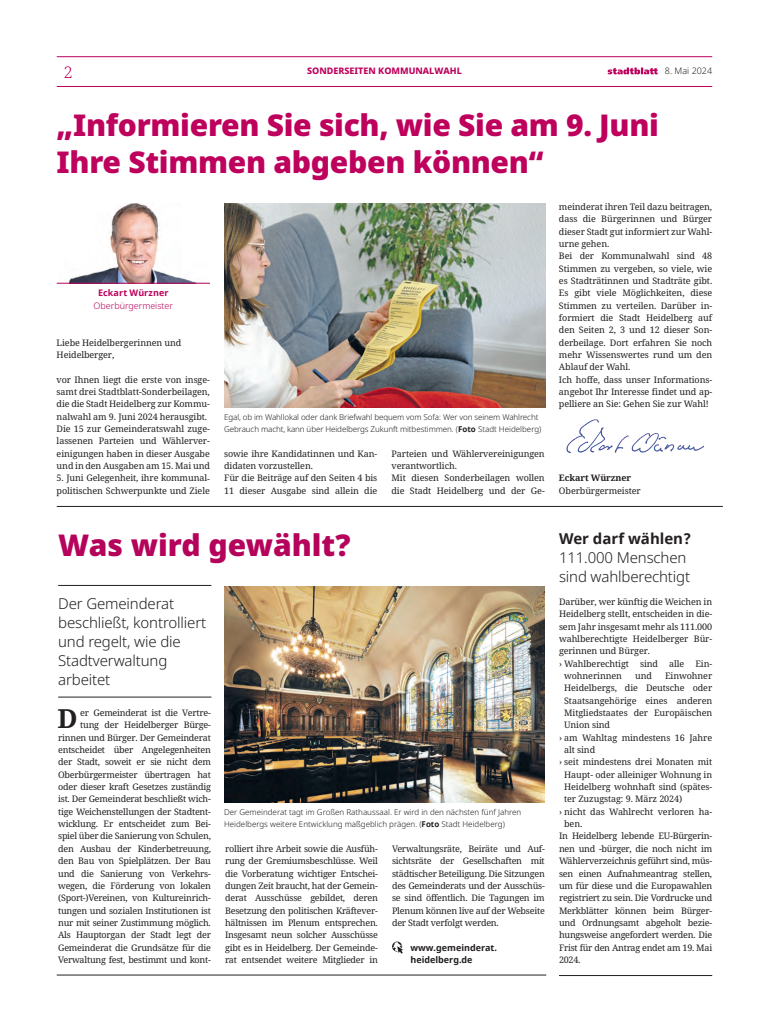
<style>
.page{position:relative;width:769px;height:1032px;background:#fff}
.page>*{position:absolute;margin:0;border:0;box-sizing:border-box;transform-origin:0 0}
.t1{font:900 30px/37px "Noto Sans";letter-spacing:-.01em;color:#be015c}
.t2{font:900 30px "Noto Sans";color:#b5025b}
.t3{font:700 26.3px "Noto Serif";color:#231f20}
.t4{font:300 16px "Noto Serif";color:#be015c}
.t5{font:300 15px/19px "Noto Sans";letter-spacing:-.01em;color:#231f20}
.t6{font:700 15px "Noto Sans";color:#231f20}
.t7{font:9px/12.3px "Noto Serif";letter-spacing:-.01em;color:#231f20}
.t8{font:700 9px/12.3px "Noto Sans";color:#231f20}
.t9{font:800 9px "Noto Sans";color:#be015c}
.t10{font:300 9px "Noto Sans";letter-spacing:-.005em;color:#b5025b}
.t11{font:700 9px "Noto Serif";letter-spacing:-.01em;color:#231f20}
.t12{font:700 9px "Noto Sans";letter-spacing:.005em;color:#be015c}
.t13{font:300 9px "Noto Sans";color:#231f20}
.t14{font:300 8px/12.3px "Noto Sans";color:#231f20}
.s1{font-weight:700}
</style>
<div class="page">
<hr style="left:57px;top:57px;width:654px;height:1px;background:#be015c">
<hr style="left:57px;top:86px;width:654px;height:1px;background:#be015c">
<svg style="left:607px;top:68px;width:50px;height:6px"></svg>
<img style="left:59px;top:204px;width:150px;height:79px">
<hr style="left:57px;top:283px;width:153px;height:1px;background:#b5025b">
<img style="left:566px;top:419px;width:139px;height:35px">
<hr style="left:57px;top:506px;width:665px;height:1px;background:#231f20">
<hr style="left:57px;top:975px;width:489px;height:1px;background:#231f20">
<hr style="left:58px;top:585px;width:153px;height:1px;background:#231f20">
<hr style="left:58px;top:697px;width:153px;height:1px;background:#231f20">
<svg style="left:392px;top:941px;width:10px;height:12px"></svg>
<img style="left:224px;top:204px;width:320px;height:203px">
<hr style="left:558px;top:975px;width:153px;height:1px;background:#231f20">
<img style="left:224px;top:586px;width:320px;height:216px">
<h3 class="t4" style="left:64px;top:61px;width:10px">2</h3>
<p class="t9" style="left:307px;top:64px;width:156px">SONDERSEITEN KOMMUNALWAHL</p>
<p class="t13" style="left:664px;top:65px;width:49px">8. Mai 2024</p>
<h1 class="t1" style="left:57px;top:106px;width:603px">„Informieren Sie sich, wie Sie am 9. Juni<br>Ihre Stimmen abgeben können“</h1>
<p class="t12" style="left:98px;top:287px;width:72px">Eckart Würzner</p>
<p class="t10" style="left:94px;top:299px;width:81px">Oberbürgermeister</p>
<p class="t7" style="left:57px;top:337px;width:126px">Liebe Heidelbergerinnen und<br>Heidelberger,</p>
<p class="t7" style="left:57px;top:374px;width:155px">vor Ihnen liegt die erste von insge&shy;samt drei Stadtblatt-Sonderbeilagen, die die Stadt Heidelberg zur Kommu&shy;nalwahl am 9. Juni 2024 herausgibt.<br>Die 15 zur Gemeinderatswahl zuge&shy;lassenen Parteien und Wählerver&shy;einigungen haben in dieser Ausgabe und in den Ausgaben am 15. Mai und</p>
<p class="t7" style="left:57px;top:472px;width:155px">5. Juni Gelegenheit, ihre kommunal&shy;politischen Schwerpunkte und Ziele</p>
<p class="t14" style="left:224px;top:411px;width:319px">Egal, ob im Wahllokal oder dank Briefwahl bequem vom Sofa: Wer von seinem Wahlrecht<br>Gebrauch macht, kann über Heidelbergs Zukunft mitbestimmen. (<span class="s1">Foto</span> Stadt Heidelberg)</p>
<p class="t7" style="left:224px;top:448px;width:155px">sowie ihre Kandidatinnen und Kan&shy;didaten vorzustellen.<br>Für die Beiträge auf den Seiten 4 bis<br>11 dieser Ausgabe sind allein die</p>
<p class="t7" style="left:391px;top:448px;width:155px">Parteien und Wählervereinigungen verantwortlich.<br>Mit diesen Sonderbeilagen wollen die Stadt Heidelberg und der Ge-</p>
<p class="t7" style="left:558px;top:201px;width:155px">meinderat ihren Teil dazu beitragen, dass die Bürgerinnen und Bürger dieser Stadt gut informiert zur Wahl&shy;urne gehen.<br>Bei der Kommunalwahl sind 48<br>Stimmen zu vergeben, so viele, wie es Stadträtinnen und Stadträte gibt.<br>Es gibt viele Möglichkeiten, diese<br>Stimmen zu verteilen. Darüber in&shy;formiert die Stadt Heidelberg auf den Seiten 2, 3 und 12 dieser Son&shy;derbeilage. Dort erfahren Sie noch mehr Wissenswertes rund um den<br>Ablauf der Wahl.<br>Ich hoffe, dass unser Informations&shy;angebot Ihr Interesse findet und ap&shy;pelliere an Sie: Gehen Sie zur Wahl!</p>
<p class="t11" style="left:558px;top:472px;width:74px">Eckart Würzner</p>
<p class="t7" style="left:558px;top:485px;width:83px">Oberbürgermeister</p>
<h1 class="t2" style="left:58px;top:522px;width:294px">Was wird gewählt?</h1>
<h3 class="t5" style="left:58px;top:594px;width:149px">Der Gemeinderat beschließt, kontrolliert und regelt, wie die<br>Stadtverwaltung arbeitet</h3>
<h2 class="t3" style="left:57px;top:700px;width:22px">D</h2>
<p class="t7" style="left:58px;top:707px;width:154px;text-align:right">er Gemeinderat ist die Vertre-<br>tung der Heidelberger Bürge&shy;rinnen und Bürger. Der Gemeinderat entscheidet über Angelegenheiten der Stadt, soweit er sie nicht dem Oberbürgermeister übertragen hat oder dieser kraft Gesetzes zuständig ist. Der Gemeinderat beschließt wich&shy;tige Weichenstellungen der Stadtent&shy;wicklung. Er entscheidet zum Bei&shy;spiel über die Sanierung von Schulen, den Ausbau der Kinderbetreuung, den Bau von Spielplätzen. Der Bau und die Sanierung von Verkehrs&shy;wegen, die Förderung von lokalen (Sport-)Vereinen, von Kultureinrich&shy;tungen und sozialen Institutionen ist nur mit seiner Zustimmung möglich.<br>Als Hauptorgan der Stadt legt der Gemeinderat die Grundsätze für die Verwaltung fest, bestimmt und kont-</p>
<p class="t14" style="left:224px;top:806px;width:298px">Der Gemeinderat tagt im Großen Rathaussaal. Er wird in den nächsten fünf Jahren<br>Heidelbergs weitere Entwicklung maßgeblich prägen. (<span class="s1">Foto</span> Stadt Heidelberg)</p>
<p class="t7" style="left:225px;top:843px;width:154px;text-align:justify">rolliert ihre Arbeit sowie die Ausfüh&shy;rung der Gremiumsbeschlüsse. Weil die Vorberatung wichtiger Entschei&shy;dungen Zeit braucht, hat der Gemein&shy;derat Ausschüsse gebildet, deren Besetzung den politischen Kräftever&shy;hältnissen im Plenum entsprechen.<br>Insgesamt neun solcher Ausschüsse gibt es in Heidelberg. Der Gemeinde&shy;rat entsendet weitere Mitglieder in</p>
<p class="t7" style="left:392px;top:843px;width:154px;text-align:justify">Verwaltungsräte, Beiräte und Auf&shy;sichtsräte der Gesellschaften mit städtischer Beteiligung. Die Sitzungen des Gemeinderats und der Ausschüs&shy;se sind öffentlich. Die Tagungen im Plenum können live auf der Webseite der Stadt verfolgt werden.</p>
<p class="t8" style="left:410px;top:941px;width:88px">www.gemeinderat. heidelberg.de</p>
<h3 class="t6" style="left:558px;top:528px;width:134px">Wer darf wählen?</h3>
<h3 class="t5" style="left:558px;top:548px;width:133px">111.000 Menschen sind wahlberechtigt</h3>
<p class="t7" style="left:558px;top:596px;width:155px">Darüber, wer künftig die Weichen in</p>
<p class="t7" style="left:558px;top:608px;width:155px">Heidelberg stellt, entscheiden in die-</p>
<p class="t7" style="left:558px;top:620px;width:155px">sem Jahr insgesamt mehr als 111.000</p>
<p class="t7" style="left:558px;top:633px;width:155px">wahlberechtigte Heidelberger Bür-</p>
<p class="t7" style="left:558px;top:645px;width:93px">gerinnen und Bürger.</p>
<p class="t7" style="left:558px;top:657px;width:155px">› Wahlberechtigt sind alle Ein-</p>
<p class="t7" style="left:564px;top:670px;width:59px">wohnerinnen</p>
<p class="t7" style="left:634px;top:670px;width:18px">und</p>
<p class="t7" style="left:664px;top:670px;width:49px">Einwohner</p>
<p class="t7" style="left:564px;top:682px;width:149px">Heidelbergs, die Deutsche oder</p>
<p class="t7" style="left:564px;top:694px;width:149px">Staatsangehörige eines anderen</p>
<p class="t7" style="left:564px;top:707px;width:149px">Mitgliedstaates der Europäischen</p>
<p class="t7" style="left:564px;top:719px;width:47px">Union sind</p>
<p class="t7" style="left:558px;top:731px;width:155px">› am Wahltag mindestens 16 Jahre</p>
<p class="t7" style="left:564px;top:744px;width:33px">alt sind</p>
<p class="t7" style="left:558px;top:756px;width:155px">› seit mindestens drei Monaten mit</p>
<p class="t7" style="left:564px;top:768px;width:149px">Haupt- oder alleiniger Wohnung in</p>
<p class="t7" style="left:564px;top:781px;width:149px">Heidelberg wohnhaft sind (spätes-</p>
<p class="t7" style="left:564px;top:793px;width:119px">ter Zuzugstag: 9. März 2024)</p>
<p class="t7" style="left:558px;top:806px;width:155px">› nicht das Wahlrecht verloren ha-</p>
<p class="t7" style="left:564px;top:818px;width:20px">ben.</p>
<p class="t7" style="left:558px;top:830px;width:155px">In Heidelberg lebende EU-Bürgerin-</p>
<p class="t7" style="left:558px;top:843px;width:155px">nen und -bürger, die noch nicht im</p>
<p class="t7" style="left:558px;top:855px;width:155px">Wählerverzeichnis geführt sind, müs-</p>
<p class="t7" style="left:558px;top:867px;width:155px">sen einen Aufnahmeantrag stellen,</p>
<p class="t7" style="left:558px;top:880px;width:155px">um für diese und die Europawahlen</p>
<p class="t7" style="left:558px;top:892px;width:155px">registriert zu sein. Die Vordrucke und</p>
<p class="t7" style="left:558px;top:904px;width:155px">Merkblätter können beim Bürger-</p>
<p class="t7" style="left:558px;top:917px;width:155px">und Ordnungsamt abgeholt bezie-</p>
<p class="t7" style="left:558px;top:929px;width:155px">hungsweise angefordert werden. Die</p>
<p class="t7" style="left:558px;top:941px;width:155px">Frist für den Antrag endet am 19. Mai</p>
<p class="t7" style="left:558px;top:954px;width:23px">2024.</p>
</div>
